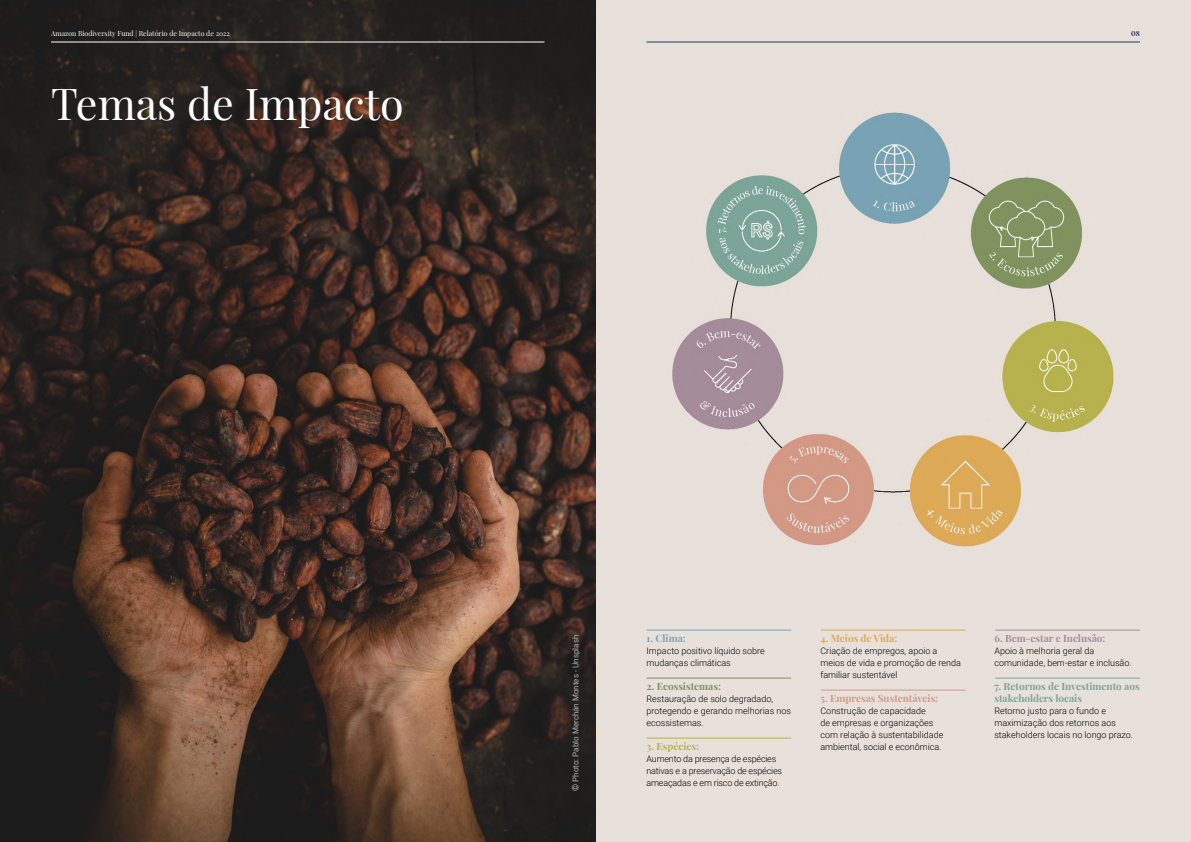
<style>
.page{position:relative;width:1191px;height:842px;background:#fff}
.page>*{position:absolute;margin:0;border:0;box-sizing:border-box;transform-origin:0 0}
.t1{font:43px "Playfair Display";color:#fff}
.t2{font:700 10px/12px "Playfair Display";color:#7ca598}
.t3{font:700 10px "Playfair Display";color:#d39985}
.t4{font:700 10px "Playfair Display";color:#a58c9a}
.t5{font:700 10px "Playfair Display";color:#80935f}
.t6{font:700 10px "Playfair Display";color:#ddaa58}
.t7{font:700 10px "Playfair Display";color:#b7b24e}
.t8{font:700 10px "Playfair Display";color:#79a3b5}
.t9{font:300 9px/12px "Roboto";color:#000}
.t10{font:300 9px/12px "Roboto";letter-spacing:-.02em;color:#000}
.t11{font:8px "Roboto";color:#b3b3b3}
.t12{font:7px "Playfair Display";color:#fff}
.t13{font:700 7px "Playfair Display";color:#1a3764}
.s1{font-weight:500;font-size:9px}
</style>
<div class="page">
<img style="left:0;top:0;width:1191px;height:842px">
<hr style="left:646px;top:630px;width:145px;height:1px;background:#79a3b5">
<hr style="left:646px;top:678px;width:145px;height:1px;background:#80935f">
<hr style="left:821px;top:690px;width:144px;height:1px;background:#d39985">
<hr style="left:995px;top:678px;width:145px;height:1px;background:#7ca598">
<hr style="left:646px;top:738px;width:145px;height:1px;background:#b7b24e">
<hr style="left:821px;top:630px;width:144px;height:1px;background:#ddaa58">
<hr style="left:995px;top:630px;width:145px;height:1px;background:#a58c9a">
<hr style="left:646px;top:42px;width:494px;height:1px;background:#1a3764">
<hr style="left:51px;top:42px;width:493px;height:1px;background:#fff">
<p class="t12" style="left:51px;top:28px;width:180px">Amazon Biodiversity Fund | Relatório de Impacto de 2022</p>
<p class="t13" style="left:1131px;top:28px;width:10px">08</p>
<h1 class="t1" style="left:51px;top:70px;width:354px">Temas de Impacto</h1>
<p class="t11" style="left:570px;top:791px;width:158px;rotate:-90deg"><span class="s1">©</span> Photo: Pablo Merchán Montes - Unsplash</p>
<p class="t8" style="left:646px;top:630px;width:41px">1. Clima:</p>
<p class="t9" style="left:646px;top:644px;width:120px">Impacto positivo líquido sobre mudanças climáticas</p>
<p class="t5" style="left:646px;top:678px;width:76px">2. Ecossistemas:</p>
<p class="t9" style="left:646px;top:692px;width:146px">Restauração de solo degradado, protegendo e gerando melhorias nos ecossistemas.</p>
<p class="t7" style="left:646px;top:738px;width:54px">3. Espécies:</p>
<p class="t10" style="left:646px;top:752px;width:137px">Aumento da presença de espécies nativas e a preservação de espécies ameaçadas e em risco de extinção.</p>
<p class="t6" style="left:820px;top:630px;width:78px">4. Meios de Vida:</p>
<p class="t9" style="left:820px;top:644px;width:142px">Criação de empregos, apoio a meios de vida e promoção de renda familiar sustentável</p>
<p class="t3" style="left:820px;top:690px;width:119px">5. Empresas Sustentáveis:</p>
<p class="t9" style="left:820px;top:704px;width:124px">Construção de capacidade<br>de empresas e organizações com relação à sustentabilidade ambiental, social e econômica.</p>
<p class="t4" style="left:994px;top:630px;width:113px">6. Bem-estar e Inclusão:</p>
<p class="t9" style="left:994px;top:644px;width:139px">Apoio à melhoria geral da comunidade, bem-estar e inclusão.</p>
<p class="t2" style="left:994px;top:679px;width:147px">7. Retornos de Investimento aos stakeholders locais</p>
<p class="t9" style="left:994px;top:704px;width:140px">Retorno justo para o fundo e maximização dos retornos aos stakeholders locais no longo prazo.</p>
</div>
